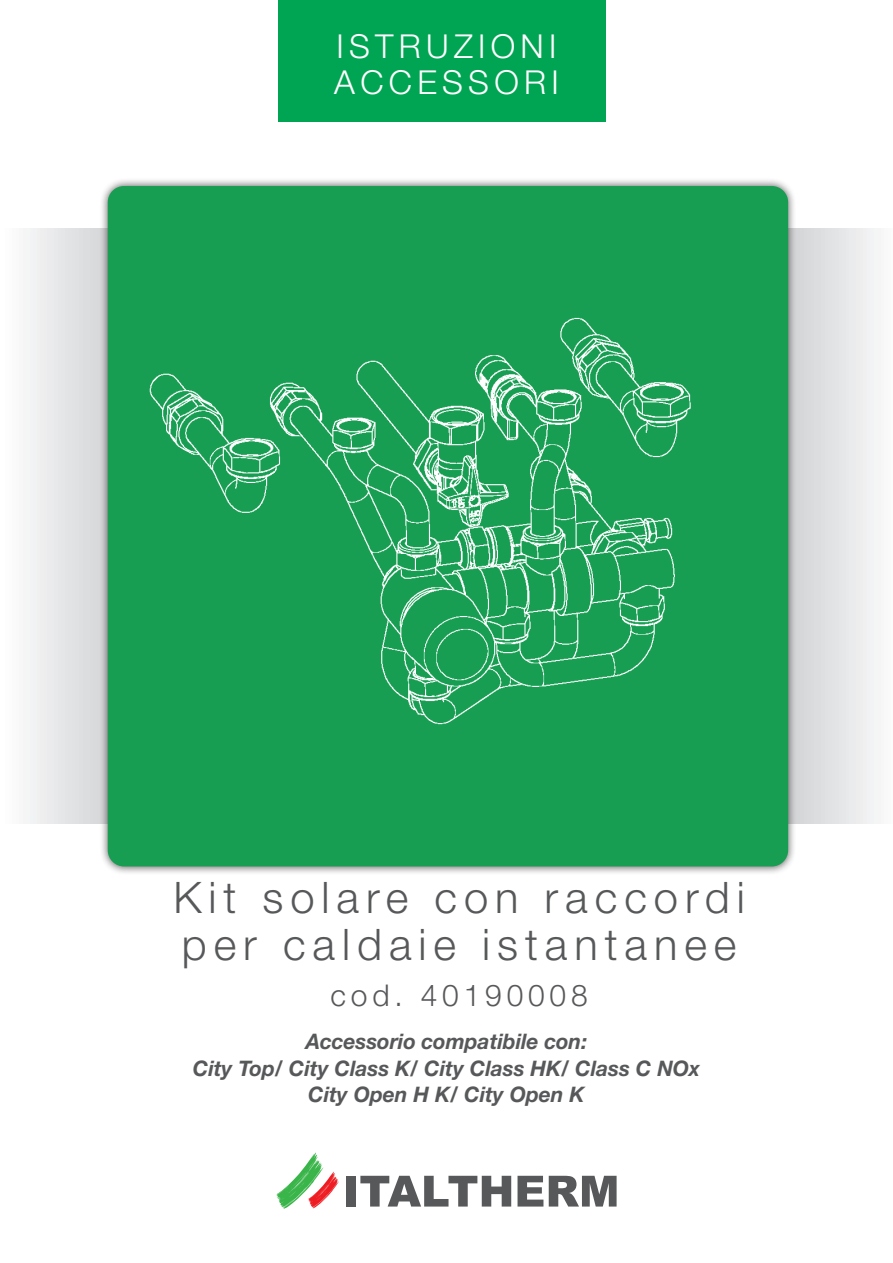
<style>
.page{position:relative;width:893px;height:1263px;background:#fff}
.page>*{position:absolute;margin:0;border:0;box-sizing:border-box;transform-origin:0 0}
.t1{font:300 43.5px/46.5px "Helvetica Neue LT Std";letter-spacing:.16em;color:#57585a}
.t2{font:300 33px/36px "Helvetica Neue LT Std";letter-spacing:.16em;color:#fff}
.t3{font:300 30px "Helvetica Neue LT Std";letter-spacing:.16em;color:#57585a}
.t4{font:italic 700 21.45px/26.5px "Helvetica Neue LT Std";color:#57585a;text-align:center}
</style>
<div class="page">
<div style="left:279px;top:0;width:327px;height:121px;background:#00a553"></div>
<div style="left:346px;top:1176px;width:10px;height:30px;background:#57585a"></div>
<svg style="left:360px;top:1176px;width:151px;height:30px"></svg>
<svg style="left:517px;top:1176px;width:26px;height:30px"></svg>
<svg style="left:549px;top:1176px;width:68px;height:30px"></svg>
<svg style="left:276px;top:1152px;width:63px;height:57px"></svg>
<svg style="left:26px;top:229px;width:851px;height:595px"></svg>
<div style="left:99px;top:178px;width:697px;height:697px;background:#231f20;opacity:.75"></div>
<div style="left:108px;top:186px;width:680px;height:680px;background:#179e52;border-radius:16px"></div>
<img style="left:93px;top:302px;width:746px;height:433px">
<h2 class="t2" style="left:334px;top:27px;width:226px">ISTRUZIONI<br>ACCESSORI</h2>
<h1 class="t1" style="left:173px;top:874px;width:573px">Kit solare con raccordi per caldaie istantanee</h1>
<h3 class="t3" style="left:331px;top:977px;width:259px">cod. 40190008</h3>
<p class="t4" style="left:193px;top:1028px;width:509px">Accessorio compatibile con:<br>City Top/ City Class K/ City Class HK/ Class C NOx<br>City Open H K/ City Open K</p>
</div>
